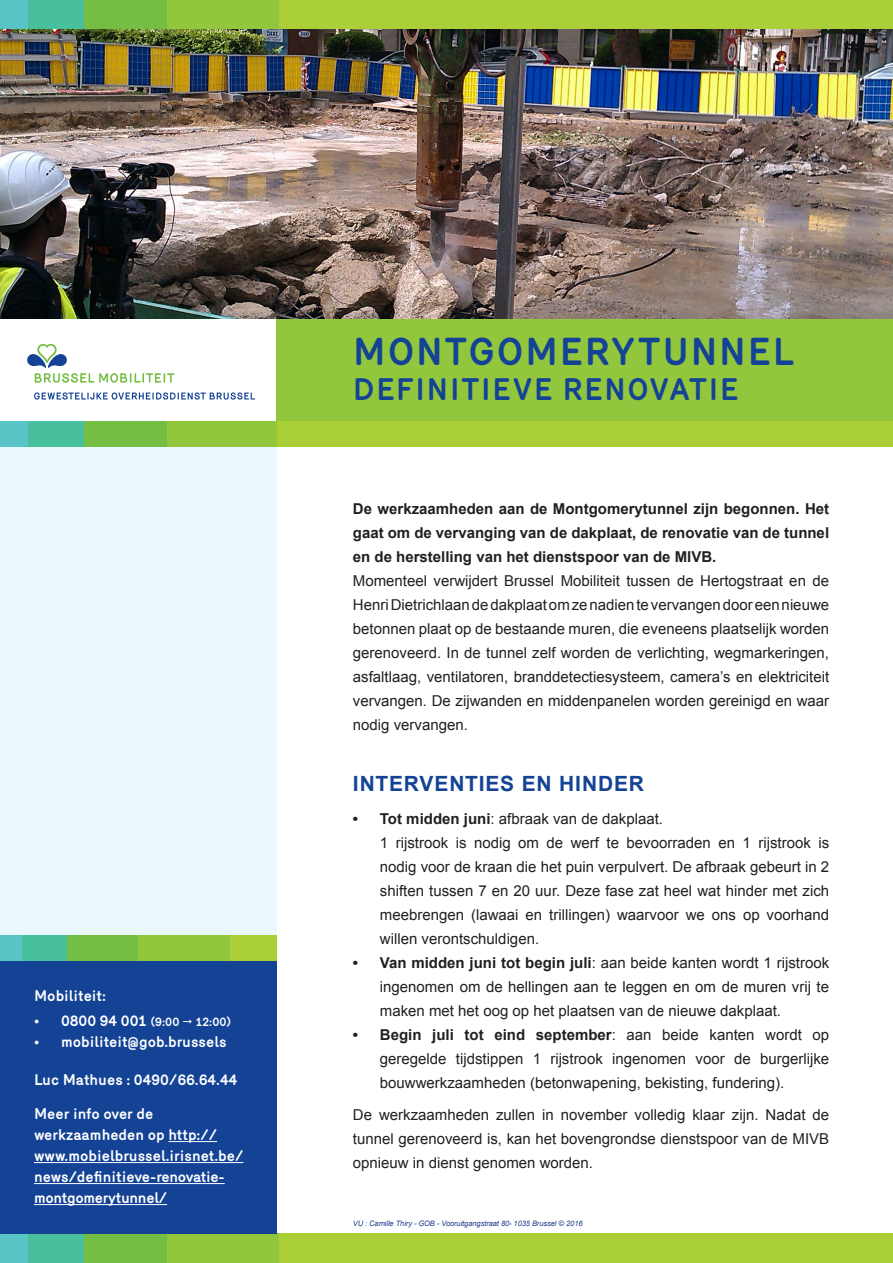
<style>
.page{position:relative;width:893px;height:1263px;background:#fff}
.page>*{position:absolute;margin:0;border:0;box-sizing:border-box;transform-origin:0 0}
.t1{font:700 37.5px "Merkury";letter-spacing:.03em;color:#144396}
.t2{font:700 30px "Merkury";letter-spacing:.025em;color:#144396}
.t3{font:700 21px "Arial";letter-spacing:.04em;color:#144396}
.t4{font:15px/24px "Arial";color:#231f20;text-align:justify}
.t5{font:700 15px/21px "Merkury";color:#fff}
.t6{font:700 15px/24px "Arial";color:#231f20;text-align:justify}
.t7{font:700 12px "Merkury";color:#fff}
.t8{font:italic 7.5px "Arial";letter-spacing:-.01em;color:#253f8e}
.s1{font-size:12px}
.s2{font-weight:700}
</style>
<div class="page">
<div style="left:0;top:446px;width:276px;height:489px;background:#eaf7fd"></div>
<div style="left:28px;top:421px;width:28px;height:25px;background:#48bf9d"></div>
<div style="left:167px;top:421px;width:28px;height:25px;background:#92c73d"></div>
<div style="left:276px;top:421px;width:31px;height:25px;background:#abcf38"></div>
<div style="left:56px;top:421px;width:28px;height:25px;background:#48bf9d"></div>
<div style="left:195px;top:421px;width:28px;height:25px;background:#92c73d"></div>
<div style="left:307px;top:421px;width:28px;height:25px;background:#abcf38"></div>
<div style="left:335px;top:421px;width:558px;height:25px;background:#abcf38"></div>
<div style="left:84px;top:421px;width:28px;height:25px;background:#74bf43"></div>
<div style="left:223px;top:421px;width:28px;height:25px;background:#92c73d"></div>
<div style="left:112px;top:421px;width:28px;height:25px;background:#74bf43"></div>
<div style="left:251px;top:421px;width:25px;height:25px;background:#92c73d"></div>
<div style="left:0;top:421px;width:28px;height:25px;background:#59c4c6"></div>
<div style="left:140px;top:421px;width:27px;height:25px;background:#74bf43"></div>
<div style="left:28px;top:1233px;width:28px;height:30px;background:#48bf9d"></div>
<div style="left:167px;top:1233px;width:28px;height:30px;background:#92c73d"></div>
<div style="left:279px;top:1233px;width:28px;height:30px;background:#abcf38"></div>
<div style="left:56px;top:1233px;width:28px;height:30px;background:#48bf9d"></div>
<div style="left:195px;top:1233px;width:28px;height:30px;background:#92c73d"></div>
<div style="left:307px;top:1233px;width:28px;height:30px;background:#abcf38"></div>
<div style="left:335px;top:1233px;width:558px;height:30px;background:#abcf38"></div>
<div style="left:84px;top:1233px;width:28px;height:30px;background:#74bf43"></div>
<div style="left:223px;top:1233px;width:28px;height:30px;background:#92c73d"></div>
<div style="left:112px;top:1233px;width:28px;height:30px;background:#74bf43"></div>
<div style="left:251px;top:1233px;width:28px;height:30px;background:#92c73d"></div>
<div style="left:0;top:1233px;width:28px;height:30px;background:#59c4c6"></div>
<div style="left:140px;top:1233px;width:27px;height:30px;background:#74bf43"></div>
<div style="left:21px;top:935px;width:23px;height:26px;background:#48bf9d"></div>
<div style="left:137px;top:935px;width:23px;height:26px;background:#92c73d"></div>
<div style="left:230px;top:935px;width:23px;height:26px;background:#abcf38"></div>
<div style="left:44px;top:935px;width:24px;height:26px;background:#48bf9d"></div>
<div style="left:160px;top:935px;width:24px;height:26px;background:#92c73d"></div>
<div style="left:253px;top:935px;width:23px;height:26px;background:#abcf38"></div>
<div style="left:68px;top:935px;width:23px;height:26px;background:#74bf43"></div>
<div style="left:184px;top:935px;width:23px;height:26px;background:#92c73d"></div>
<div style="left:91px;top:935px;width:23px;height:26px;background:#74bf43"></div>
<div style="left:207px;top:935px;width:23px;height:26px;background:#92c73d"></div>
<div style="left:0;top:935px;width:21px;height:26px;background:#59c4c6"></div>
<div style="left:114px;top:935px;width:23px;height:26px;background:#74bf43"></div>
<div style="left:276px;top:319px;width:617px;height:102px;background:#92c73d"></div>
<div style="left:0;top:961px;width:276px;height:272px;background:#144396"></div>
<div style="left:28px;top:0;width:28px;height:30px;background:#48bf9d"></div>
<div style="left:167px;top:0;width:28px;height:30px;background:#92c73d"></div>
<div style="left:279px;top:0;width:28px;height:30px;background:#abcf38"></div>
<div style="left:56px;top:0;width:28px;height:30px;background:#48bf9d"></div>
<div style="left:195px;top:0;width:28px;height:30px;background:#92c73d"></div>
<div style="left:307px;top:0;width:28px;height:30px;background:#abcf38"></div>
<div style="left:84px;top:0;width:28px;height:30px;background:#74bf43"></div>
<div style="left:223px;top:0;width:28px;height:30px;background:#92c73d"></div>
<div style="left:112px;top:0;width:28px;height:30px;background:#74bf43"></div>
<div style="left:251px;top:0;width:28px;height:30px;background:#92c73d"></div>
<div style="left:0;top:0;width:28px;height:30px;background:#59c4c6"></div>
<div style="left:140px;top:0;width:27px;height:30px;background:#74bf43"></div>
<div style="left:335px;top:0;width:27px;height:30px;background:#abcf38"></div>
<div style="left:390px;top:0;width:28px;height:30px;background:#abcf38"></div>
<div style="left:362px;top:0;width:28px;height:30px;background:#abcf38"></div>
<div style="left:418px;top:0;width:28px;height:30px;background:#abcf38"></div>
<div style="left:446px;top:0;width:28px;height:30px;background:#abcf38"></div>
<div style="left:474px;top:0;width:28px;height:30px;background:#abcf38"></div>
<div style="left:530px;top:0;width:28px;height:30px;background:#abcf38"></div>
<div style="left:641px;top:0;width:28px;height:30px;background:#abcf38"></div>
<div style="left:502px;top:0;width:28px;height:30px;background:#abcf38"></div>
<div style="left:613px;top:0;width:28px;height:30px;background:#abcf38"></div>
<div style="left:558px;top:0;width:28px;height:30px;background:#abcf38"></div>
<div style="left:669px;top:0;width:28px;height:30px;background:#abcf38"></div>
<div style="left:586px;top:0;width:27px;height:30px;background:#abcf38"></div>
<div style="left:697px;top:0;width:28px;height:30px;background:#abcf38"></div>
<div style="left:725px;top:0;width:28px;height:30px;background:#abcf38"></div>
<div style="left:781px;top:0;width:28px;height:30px;background:#abcf38"></div>
<div style="left:753px;top:0;width:28px;height:30px;background:#abcf38"></div>
<div style="left:809px;top:0;width:28px;height:30px;background:#abcf38"></div>
<div style="left:837px;top:0;width:28px;height:30px;background:#abcf38"></div>
<div style="left:865px;top:0;width:28px;height:30px;background:#abcf38"></div>
<svg style="left:34px;top:392px;width:221px;height:8px"></svg>
<svg style="left:27px;top:344px;width:147px;height:39px"></svg>
<hr style="left:168px;top:1141px;width:49px;height:1px;background:#fff">
<hr style="left:34px;top:1162px;width:209px;height:1px;background:#fff">
<hr style="left:34px;top:1183px;width:191px;height:1px;background:#fff">
<hr style="left:34px;top:1204px;width:133px;height:1px;background:#fff">
<img style="left:0;top:30px;width:893px;height:289px">
<p class="t5" style="left:34px;top:984px;width:74px">Mobiliteit:</p>
<p class="t5" style="left:34px;top:1009px;width:147px">• 0800 94 001 <span class="s1">(9:00</span></p>
<p class="t7" style="left:196px;top:1013px;width:37px">12:00)</p>
<p class="t5" style="left:34px;top:1030px;width:194px">• mobiliteit@gob.brussels</p>
<p class="t5" style="left:34px;top:1068px;width:205px">Luc Mathues : 0490/66.64.44</p>
<p class="t5" style="left:34px;top:1102px;width:211px">Meer info over de werkzaamheden op http:// www.mobielbrussel.irisnet.be/ news/definitieve-renovatie&shy;montgomerytunnel/</p>
<p class="t1" style="left:353px;top:324px;width:442px">MONTGOMERYTUNNEL</p>
<p class="t2" style="left:353px;top:367px;width:387px">DEFINITIEVE RENOVATIE</p>
<p class="t6" style="left:353px;top:497px;width:478px">De werkzaamheden aan de Montgomerytunnel zijn begonnen. Het gaat om de vervanging van de dakplaat, de renovatie van de tunnel en de herstelling van het dienstspoor van de MIVB.</p>
<p class="t4" style="left:353px;top:569px;width:478px">Momenteel verwijdert Brussel Mobiliteit tussen de Hertogstraat en de Henri Dietrichlaan de dakplaat om ze nadien te vervangen door een nieuwe betonnen plaat op de bestaande muren, die eveneens plaatselijk worden gerenoveerd. In de tunnel zelf worden de verlichting, wegmarkeringen, asfaltlaag, ventilatoren, branddetectiesysteem, camera’s en elektriciteit vervangen. De zijwanden en middenpanelen worden gereinigd en waar nodig vervangen.</p>
<p class="t3" style="left:353px;top:770px;width:293px">INTERVENTIES EN HINDER</p>
<p class="t4" style="left:353px;top:806px;width:312px"><span class="s2">• Tot midden juni</span>: afbraak van de dakplaat.</p>
<p class="t4" style="left:380px;top:830px;width:451px">1 rijstrook is nodig om de werf te bevoorraden en 1 rijstrook is nodig voor de kraan die het puin verpulvert. De afbraak gebeurt in 2 shiften tussen 7 en 20 uur. Deze fase zat heel wat hinder met zich meebrengen (lawaai en trillingen) waarvoor we ons op voorhand willen verontschuldigen.</p>
<p class="t4" style="left:380px;top:950px;width:451px;text-indent:-27px"><span class="s2">• Van midden juni tot begin juli</span>: aan beide kanten wordt 1 rijstrook ingenomen om de hellingen aan te leggen en om de muren vrij te maken met het oog op het plaatsen van de nieuwe dakplaat.</p>
<p class="t4" style="left:380px;top:1022px;width:451px;text-indent:-27px"><span class="s2">• Begin juli tot eind september</span>: aan beide kanten wordt op geregelde tijdstippen 1 rijstrook ingenomen voor de burgerlijke bouwwerkzaamheden (betonwapening, bekisting, fundering).</p>
<p class="t4" style="left:353px;top:1103px;width:478px">De werkzaamheden zullen in november volledig klaar zijn. Nadat de tunnel gerenoveerd is, kan het bovengrondse dienstspoor van de MIVB opnieuw in dienst genomen worden.</p>
<p class="t8" style="left:353px;top:1218px;width:231px">VU : Camille Thiry - GOB - Vooruitgangstraat 80- 1035 Brussel © 2016</p>
</div>
